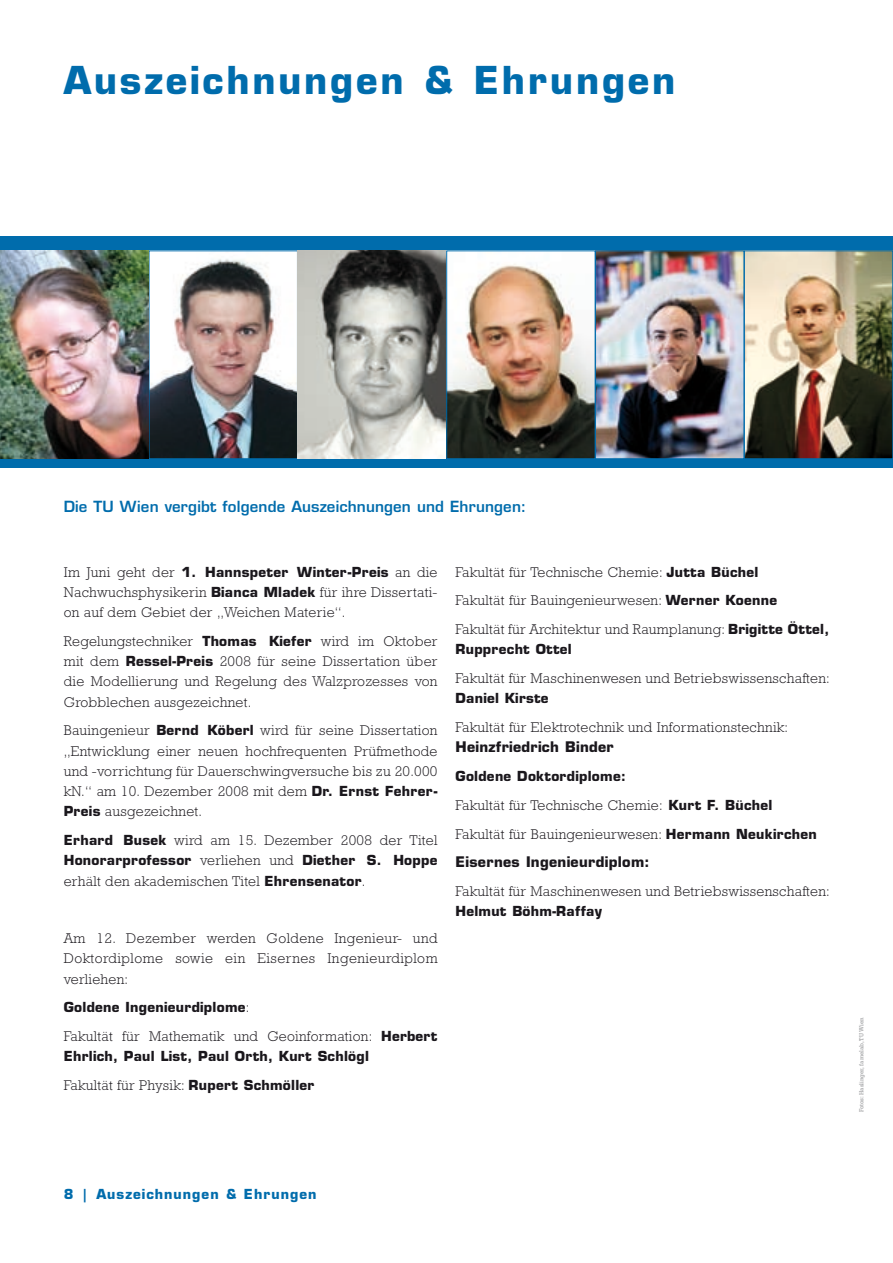
<style>
.page{position:relative;width:893px;height:1263px;background:#fff}
.page>*{position:absolute;margin:0;border:0;box-sizing:border-box;transform-origin:0 0}
.t1{font:37.5px "TU Sans Bol";letter-spacing:.075em;color:#006cac}
.t2{font:15px "TU Sans Dem";letter-spacing:.01em;color:#006cac}
.t3{font:14.25px/20.2px "TU Serif Lig";letter-spacing:.02em;color:#1a171c}
.t4{font:14.25px "TU Sans Bol";letter-spacing:.02em;color:#1a171c}
.t5{font:13.5px "TU Sans Bol";letter-spacing:.02em;color:#1a171c}
.t6{font:13.5px "TU Sans Bol";letter-spacing:.075em;color:#006cac}
.t7{font:6px "TU Serif";color:#9d9ea0}
.s1{font-family:"TU Serif Lig";font-size:14.25px}
.s2{font-family:"TU Sans Bol";font-size:13.5px}
</style>
<div class="page">
<div style="left:0;top:236px;width:893px;height:232px;background:#006cac"></div>
<img style="left:0;top:251px;width:445px;height:208px">
<img style="left:448px;top:253px;width:443px;height:204px">
<div style="left:446px;top:251px;width:149px;height:208px;border:1px solid #006cac"></div>
<div style="left:744px;top:251px;width:149px;height:208px;border:1px solid #006cac"></div>
<div style="left:595px;top:251px;width:149px;height:208px;border:1px solid #006cac"></div>
<h1 class="t1" style="left:64px;top:57px;width:613px">Auszeichnungen &amp; Ehrungen</h1>
<p class="t2" style="left:64px;top:497px;width:464px">Die TU Wien vergibt folgende Auszeichnungen und Ehrungen:</p>
<p class="t5" style="left:64px;top:563px;width:375px"><span class="s1">Im Juni geht der</span> 1. Hannspeter Winter-Preis <span class="s1">an die</span></p>
<p class="t3" style="left:64px;top:582px;width:375px">Nachwuchsphysikerin <span class="s2">Bianca Mladek</span> für ihre Dissertati&shy;on auf dem Gebiet der „Weichen Materie“.</p>
<p class="t3" style="left:64px;top:631px;width:375px;text-align:justify">Regelungstechniker <span class="s2">Thomas Kiefer</span> wird im Oktober mit dem <span class="s2">Ressel-Preis</span> 2008 für seine Dissertation über die Modellierung und Regelung des Walzprozesses von Grobblechen ausgezeichnet.</p>
<p class="t3" style="left:64px;top:720px;width:375px;text-align:justify">Bauingenieur <span class="s2">Bernd Köberl</span> wird für seine Dissertation „Entwicklung einer neuen hochfrequenten Prüfmethode und -vorrichtung für Dauerschwingversuche bis zu 20.000 kN.“ am 10. Dezember 2008 mit dem <span class="s2">Dr. Ernst Fehrer-Preis</span> ausgezeichnet.</p>
<p class="t3" style="left:64px;top:830px;width:375px"><span class="s2">Erhard Busek</span> wird am 15. Dezember 2008 der Titel</p>
<p class="t5" style="left:64px;top:852px;width:375px">Honorarprofessor <span class="s1">verliehen und</span> Diether S. Hoppe</p>
<p class="t3" style="left:64px;top:871px;width:303px">erhält den akademischen Titel <span class="s2">Ehrensenator</span>.</p>
<p class="t3" style="left:64px;top:928px;width:375px;text-align:justify">Am 12. Dezember werden Goldene Ingenieur- und Doktordiplome sowie ein Eisernes Ingenieurdiplom verliehen:</p>
<p class="t5" style="left:64px;top:999px;width:187px">Goldene Ingenieurdiplome<span class="s1">:</span></p>
<p class="t3" style="left:64px;top:1026px;width:375px">Fakultät für Mathematik und Geoinformation: <span class="s2">Herbert</span></p>
<p class="t5" style="left:64px;top:1048px;width:307px">Ehrlich, Paul List, Paul Orth, Kurt Schlögl</p>
<p class="t3" style="left:64px;top:1075px;width:252px">Fakultät für Physik: <span class="s2">Rupert Schmöller</span></p>
<p class="t3" style="left:455px;top:557px;width:375px;line-height:28.8px">Fakultät für Technische Chemie: <span class="s2">Jutta Büchel<br></span>Fakultät für Bauingenieurwesen: <span class="s2">Werner Koenne<br></span>Fakultät für Architektur und Raumplanung: <span class="s2">Brigitte Öttel,</span></p>
<p class="t5" style="left:455px;top:641px;width:118px">Rupprecht Ottel</p>
<p class="t3" style="left:455px;top:668px;width:376px">Fakultät für Maschinenwesen und Betriebswissenschaften:</p>
<p class="t5" style="left:455px;top:690px;width:95px">Daniel Kirste</p>
<p class="t3" style="left:455px;top:717px;width:334px">Fakultät für Elektrotechnik und Informationstechnik:</p>
<p class="t4" style="left:455px;top:738px;width:160px">Heinzfriedrich Binder</p>
<p class="t5" style="left:455px;top:768px;width:172px">Goldene Doktordiplome:</p>
<p class="t3" style="left:455px;top:791px;width:363px;line-height:28.8px">Fakultät für Technische Chemie: <span class="s2">Kurt F. Büchel<br></span>Fakultät für Bauingenieurwesen: <span class="s2">Hermann Neukirchen</span></p>
<p class="t4" style="left:455px;top:853px;width:196px">Eisernes Ingenieurdiplom:</p>
<p class="t3" style="left:455px;top:881px;width:376px">Fakultät für Maschinenwesen und Betriebswissenschaften:</p>
<p class="t5" style="left:455px;top:903px;width:148px">Helmut Böhm-Raffay</p>
<p class="t6" style="left:64px;top:1186px;width:254px">8 | Auszeichnungen &amp; Ehrungen</p>
<p class="t7" style="left:858px;top:1112px;width:96px;rotate:-90deg">Fotos: Haslinger, famelab, TU Wien</p>
</div>
